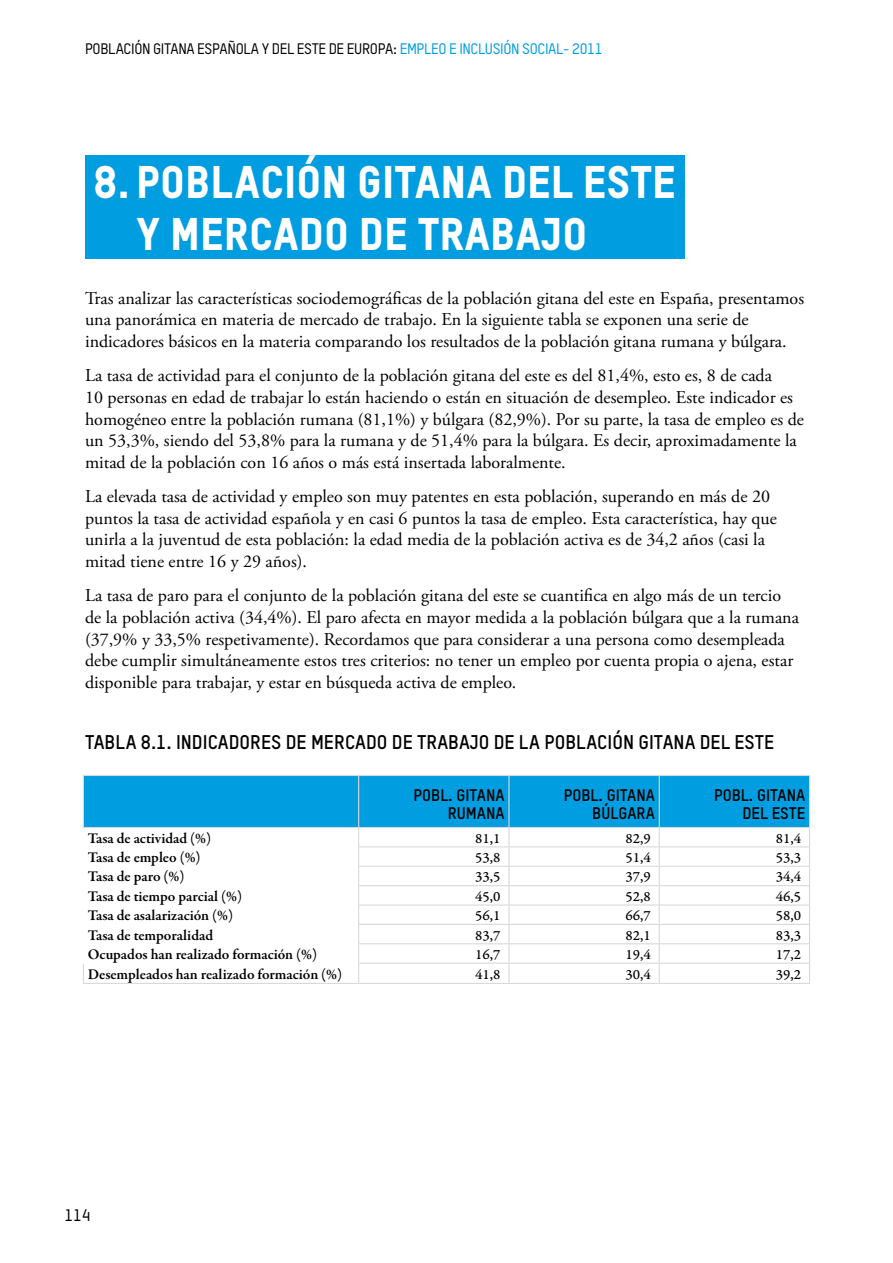
<style>
.page{position:relative;width:893px;height:1263px;background:#fff}
.page>*{position:absolute;margin:0;border:0;box-sizing:border-box;transform-origin:0 0}
.t1{font:45px/51.8px "TSTAR Headline";color:#fff}
.t2{font:700 19.5px "TSTAR";color:#000}
.t3{font:18px/21.6px "Adobe Garamond Pro";color:#000}
.t4{font:700 16.5px/18px "TSTAR";color:#000}
.t5{font:500 16.5px "TSTAR";color:#000}
.t6{font:600 15px "Garamond Premr Pro";color:#000}
.t7{font:15px "Garamond Premr Pro Capt";color:#000}
.t8{font:500 15px "TSTAR";letter-spacing:-.025em;color:#000}
.s1{color:#009ee0}
</style>
<div class="page">
<div style="left:85px;top:155px;width:600px;height:103px;background:#009ee0"></div>
<hr style="left:83px;top:983px;width:276px;height:1px;background:#d9d9d9">
<hr style="left:359px;top:983px;width:150px;height:1px;background:#d9d9d9">
<hr style="left:509px;top:983px;width:150px;height:1px;background:#d9d9d9">
<hr style="left:659px;top:983px;width:151px;height:1px;background:#d9d9d9">
<svg style="left:83px;top:776px;width:727px;height:207px"></svg>
<hr style="left:83px;top:775px;width:276px;height:1px;background:#d9d9d9">
<hr style="left:83px;top:776px;width:1px;height:51px;background:#d9d9d9">
<hr style="left:359px;top:775px;width:150px;height:1px;background:#d9d9d9">
<hr style="left:509px;top:775px;width:150px;height:1px;background:#d9d9d9">
<hr style="left:659px;top:775px;width:151px;height:1px;background:#d9d9d9">
<hr style="left:809px;top:776px;width:1px;height:51px;background:#d9d9d9">
<hr style="left:83px;top:827px;width:276px;height:1px;background:#d9d9d9">
<hr style="left:359px;top:827px;width:150px;height:1px;background:#d9d9d9">
<hr style="left:509px;top:827px;width:150px;height:1px;background:#d9d9d9">
<hr style="left:659px;top:827px;width:151px;height:1px;background:#d9d9d9">
<p class="t8" style="left:85px;top:40px;width:519px">POBLACIÓN GITANA ESPAÑOLA Y DEL ESTE DE EUROPA: <span class="s1">EMPLEO E INCLUSIÓN SOCIAL- 2011</span></p>
<h1 class="t1" style="left:136px;top:155px;width:541px;text-indent:-43px">8. POBLACIÓN GITANA DEL ESTE<br>Y MERCADO DE TRABAJO</h1>
<p class="t3" style="left:85px;top:288px;width:721px">Tras analizar las características sociodemográficas de la población gitana del este en España, presentamos una panorámica en materia de mercado de trabajo. En la siguiente tabla se exponen una serie de indicadores básicos en la materia comparando los resultados de la población gitana rumana y búlgara.</p>
<p class="t3" style="left:85px;top:365px;width:720px">La tasa de actividad para el conjunto de la población gitana del este es del 81,4%, esto es, 8 de cada<br>10 personas en edad de trabajar lo están haciendo o están en situación de desempleo. Este indicador es homogéneo entre la población rumana (81,1%) y búlgara (82,9%). Por su parte, la tasa de empleo es de un 53,3%, siendo del 53,8% para la rumana y de 51,4% para la búlgara. Es decir, aproximadamente la mitad de la población con 16 años o más está insertada laboralmente.</p>
<p class="t3" style="left:85px;top:486px;width:693px">La elevada tasa de actividad y empleo son muy patentes en esta población, superando en más de 20 puntos la tasa de actividad española y en casi 6 puntos la tasa de empleo. Esta característica, hay que unirla a la juventud de esta población: la edad media de la población activa es de 34,2 años (casi la mitad tiene entre 16 y 29 años).</p>
<p class="t3" style="left:85px;top:585px;width:715px">La tasa de paro para el conjunto de la población gitana del este se cuantifica en algo más de un tercio de la población activa (34,4%). El paro afecta en mayor medida a la población búlgara que a la rumana (37,9% y 33,5% respetivamente). Recordamos que para considerar a una persona como desempleada debe cumplir simultáneamente estos tres criterios: no tener un empleo por cuenta propia o ajena, estar disponible para trabajar, y estar en búsqueda activa de empleo.</p>
<p class="t2" style="left:85px;top:730px;width:21px">TABLA</p>
<p class="t2" style="left:141px;top:730px;width:51px">8.1. INDICADORES</p>
<p class="t2" style="left:286px;top:730px;width:37px">DE MERCADO</p>
<p class="t2" style="left:392px;top:730px;width:37px">DE TRABAJO</p>
<p class="t2" style="left:494px;top:730px;width:62px">DELAPOBLACIÓN</p>
<p class="t2" style="left:638px;top:730px;width:11px">GITANA</p>
<p class="t2" style="left:700px;top:730px;width:11px">DEL</p>
<p class="t2" style="left:734px;top:730px;width:11px">ESTE</p>
<p class="t4" style="left:448px;top:786px;width:27px;text-indent:-34px">POBL. GITANA<br>RUMANA</p>
<p class="t4" style="left:564px;top:786px;width:61px;text-align:right">POBL. GITANA<br>BÚLGARA</p>
<p class="t4" style="left:714px;top:786px;width:61px;text-align:center">POBL. GITANA<br>DEL</p>
<p class="t4" style="left:772px;top:804px;width:9px">ESTE</p>
<p class="t6" style="left:88px;top:829px;width:125px">Tasa de actividad (%)</p>
<p class="t7" style="left:475px;top:829px;width:27px">81,1</p>
<p class="t7" style="left:625px;top:829px;width:27px">82,9</p>
<p class="t7" style="left:776px;top:829px;width:27px">81,4</p>
<p class="t6" style="left:88px;top:848px;width:114px">Tasa de empleo (%)</p>
<p class="t7" style="left:475px;top:849px;width:27px">53,8</p>
<p class="t7" style="left:625px;top:849px;width:27px">51,4</p>
<p class="t7" style="left:776px;top:849px;width:27px">53,3</p>
<p class="t6" style="left:88px;top:867px;width:98px">Tasa de paro (%)</p>
<p class="t7" style="left:475px;top:868px;width:27px">33,5</p>
<p class="t7" style="left:625px;top:868px;width:27px">37,9</p>
<p class="t7" style="left:776px;top:868px;width:27px">34,4</p>
<p class="t6" style="left:88px;top:887px;width:156px">Tasa de tiempo parcial (%)</p>
<p class="t7" style="left:475px;top:887px;width:27px">45,0</p>
<p class="t7" style="left:625px;top:887px;width:27px">52,8</p>
<p class="t7" style="left:776px;top:887px;width:27px">46,5</p>
<p class="t6" style="left:88px;top:906px;width:147px">Tasa de asalarización (%)</p>
<p class="t7" style="left:475px;top:907px;width:27px">56,1</p>
<p class="t7" style="left:625px;top:907px;width:27px">66,7</p>
<p class="t7" style="left:776px;top:907px;width:27px">58,0</p>
<p class="t6" style="left:88px;top:926px;width:127px">Tasa de temporalidad</p>
<p class="t7" style="left:475px;top:926px;width:27px">83,7</p>
<p class="t7" style="left:625px;top:926px;width:27px">82,1</p>
<p class="t7" style="left:776px;top:926px;width:27px">83,3</p>
<p class="t6" style="left:88px;top:945px;width:231px">Ocupados han realizado formación (%)</p>
<p class="t7" style="left:475px;top:945px;width:27px">16,7</p>
<p class="t7" style="left:625px;top:945px;width:27px">19,4</p>
<p class="t7" style="left:776px;top:945px;width:27px">17,2</p>
<p class="t6" style="left:88px;top:965px;width:256px">Desempleados han realizado formación (%)</p>
<p class="t7" style="left:475px;top:965px;width:27px">41,8</p>
<p class="t7" style="left:625px;top:965px;width:27px">30,4</p>
<p class="t7" style="left:776px;top:965px;width:27px">39,2</p>
<p class="t5" style="left:65px;top:1205px;width:27px">114</p>
</div>
